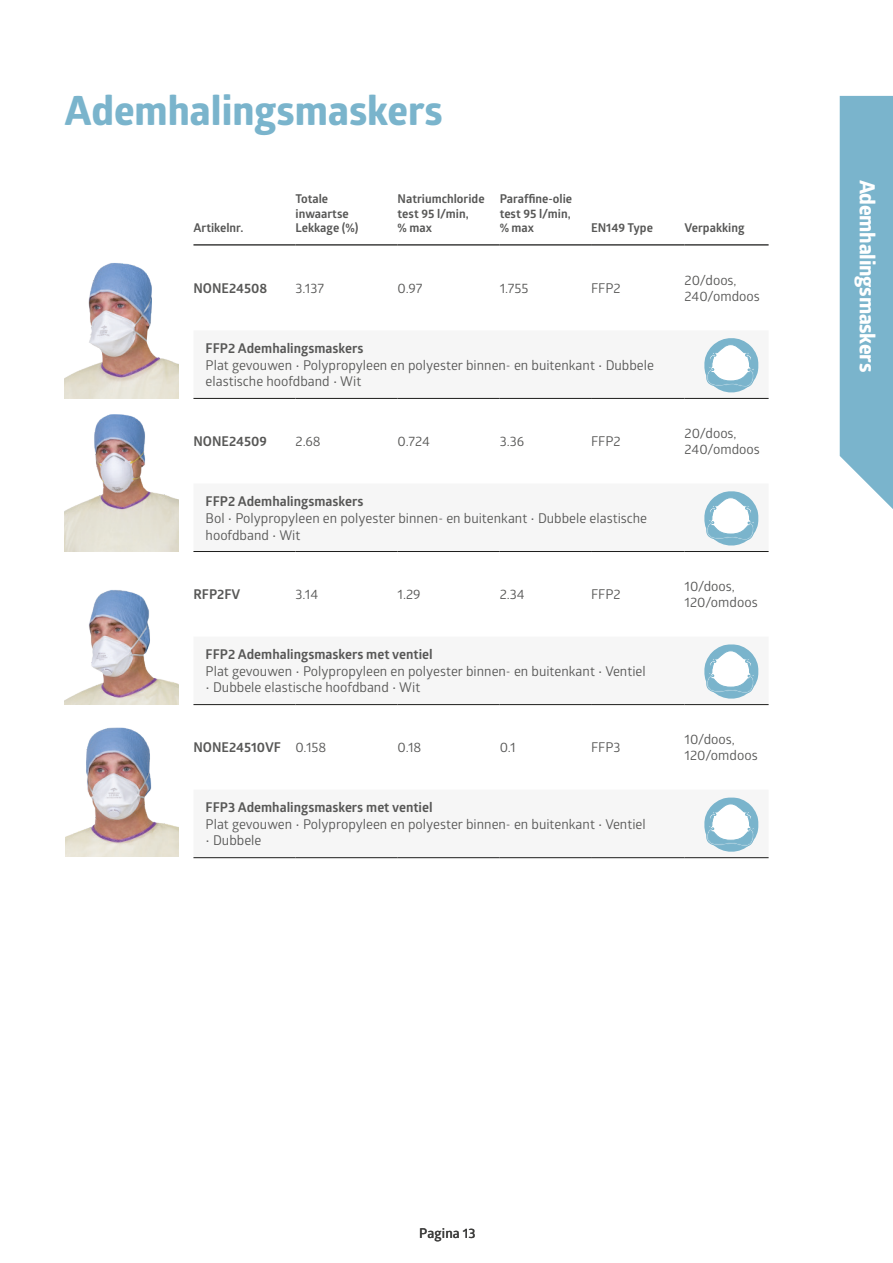
<style>
.page{position:relative;width:893px;height:1263px;background:#fff}
.page>*{position:absolute;margin:0;border:0;box-sizing:border-box;transform-origin:0 0}
.t1{font:700 40.5px "Globerx";color:#7ab4cc}
.t2{font:700 21px "Globerx";letter-spacing:-.01em;color:#fff}
.t3{font:13.5px/16.2px "Glober";color:#575756}
.t4{font:700 13.5px "Glober";color:#575756}
.t5{font:600 13.5px "Glober";letter-spacing:.01em;color:#3d3d3c}
.t6{font:700 12.15px/14.5px "Glober";color:#575756}
.s1{font-weight:400}
</style>
<div class="page">
<hr style="left:193px;top:704px;width:103px;height:1px;background:#1d1d1b">
<hr style="left:296px;top:704px;width:102px;height:1px;background:#1d1d1b">
<hr style="left:398px;top:704px;width:102px;height:1px;background:#1d1d1b">
<hr style="left:500px;top:704px;width:91px;height:1px;background:#1d1d1b">
<hr style="left:591px;top:704px;width:94px;height:1px;background:#1d1d1b">
<hr style="left:685px;top:704px;width:84px;height:1px;background:#1d1d1b">
<hr style="left:193px;top:551px;width:103px;height:1px;background:#1d1d1b">
<hr style="left:296px;top:551px;width:102px;height:1px;background:#1d1d1b">
<hr style="left:398px;top:551px;width:102px;height:1px;background:#1d1d1b">
<hr style="left:500px;top:551px;width:91px;height:1px;background:#1d1d1b">
<hr style="left:591px;top:551px;width:94px;height:1px;background:#1d1d1b">
<hr style="left:685px;top:551px;width:84px;height:1px;background:#1d1d1b">
<hr style="left:193px;top:857px;width:103px;height:1px;background:#1d1d1b">
<hr style="left:296px;top:857px;width:102px;height:1px;background:#1d1d1b">
<hr style="left:398px;top:857px;width:102px;height:1px;background:#1d1d1b">
<hr style="left:500px;top:857px;width:91px;height:1px;background:#1d1d1b">
<hr style="left:591px;top:857px;width:94px;height:1px;background:#1d1d1b">
<hr style="left:685px;top:857px;width:84px;height:1px;background:#1d1d1b">
<hr style="left:193px;top:398px;width:103px;height:1px;background:#1d1d1b">
<hr style="left:296px;top:398px;width:102px;height:1px;background:#1d1d1b">
<hr style="left:398px;top:398px;width:102px;height:1px;background:#1d1d1b">
<hr style="left:500px;top:398px;width:91px;height:1px;background:#1d1d1b">
<hr style="left:591px;top:398px;width:94px;height:1px;background:#1d1d1b">
<hr style="left:685px;top:398px;width:84px;height:1px;background:#1d1d1b">
<hr style="left:193px;top:244px;width:103px;height:2px;background:#1d1d1b">
<hr style="left:296px;top:244px;width:102px;height:2px;background:#1d1d1b">
<hr style="left:398px;top:244px;width:102px;height:2px;background:#1d1d1b">
<hr style="left:500px;top:244px;width:91px;height:2px;background:#1d1d1b">
<hr style="left:591px;top:244px;width:94px;height:2px;background:#1d1d1b">
<hr style="left:685px;top:244px;width:84px;height:2px;background:#1d1d1b">
<svg style="left:704px;top:338px;width:55px;height:55px"></svg>
<img style="left:65px;top:590px;width:114px;height:114px">
<img style="left:65px;top:414px;width:114px;height:137px">
<svg style="left:704px;top:491px;width:55px;height:55px"></svg>
<svg style="left:704px;top:644px;width:55px;height:55px"></svg>
<svg style="left:704px;top:797px;width:55px;height:55px"></svg>
<img style="left:65px;top:263px;width:114px;height:135px">
<div style="left:840px;top:96px;width:53px;height:413px;background:#7ab4cc"></div>
<img style="left:65px;top:727px;width:114px;height:130px">
<h1 class="t1" style="left:64px;top:81px;width:380px">Ademhalingsmaskers</h1>
<p class="t6" style="left:193px;top:220px;width:51px">Artikelnr.</p>
<p class="t6" style="left:296px;top:191px;width:65px">Totale inwaartse<br>Lekkage (%)</p>
<p class="t6" style="left:398px;top:191px;width:89px">Natriumchloride test 95 l/min,<br>% max</p>
<p class="t6" style="left:500px;top:191px;width:74px">Paraffine-olie test 95 l/min, % max</p>
<p class="t6" style="left:591px;top:220px;width:63px">EN149 Type</p>
<p class="t6" style="left:685px;top:220px;width:61px">Verpakking</p>
<p class="t4" style="left:193px;top:279px;width:75px">NONE24508</p>
<p class="t3" style="left:296px;top:279px;width:30px">3.137</p>
<p class="t3" style="left:398px;top:279px;width:26px">0.97</p>
<p class="t3" style="left:500px;top:279px;width:30px">1.755</p>
<p class="t3" style="left:591px;top:279px;width:31px">FFP2</p>
<p class="t3" style="left:685px;top:271px;width:77px">20/doos,<br>240/omdoos</p>
<p class="t4" style="left:206px;top:339px;width:159px">FFP2 Ademhalingsmaskers</p>
<p class="t3" style="left:206px;top:356px;width:450px">Plat gevouwen • Polypropyleen en polyester binnen- en buitenkant • Dubbele elastische hoofdband • Wit</p>
<p class="t4" style="left:193px;top:432px;width:75px">NONE24509</p>
<p class="t3" style="left:296px;top:432px;width:27px">2.68</p>
<p class="t3" style="left:398px;top:432px;width:34px">0.724</p>
<p class="t3" style="left:500px;top:432px;width:26px">3.36</p>
<p class="t3" style="left:591px;top:432px;width:31px">FFP2</p>
<p class="t3" style="left:685px;top:424px;width:77px">20/doos,<br>240/omdoos</p>
<p class="t4" style="left:206px;top:492px;width:159px">FFP2 Ademhalingsmaskers</p>
<p class="t3" style="left:206px;top:509px;width:443px;line-height:17px">Bol • Polypropyleen en polyester binnen- en buitenkant • Dubbele elastische hoofdband • Wit</p>
<p class="t4" style="left:193px;top:585px;width:49px">RFP2FV</p>
<p class="t3" style="left:296px;top:586px;width:24px">3.14</p>
<p class="t3" style="left:398px;top:586px;width:25px">1.29</p>
<p class="t3" style="left:500px;top:586px;width:26px">2.34</p>
<p class="t3" style="left:591px;top:586px;width:31px">FFP2</p>
<p class="t3" style="left:685px;top:577px;width:75px">10/doos,<br>120/omdoos</p>
<p class="t4" style="left:206px;top:645px;width:229px">FFP2 Ademhalingsmaskers met ventiel</p>
<p class="t3" style="left:206px;top:662px;width:442px">Plat gevouwen • Polypropyleen en polyester binnen- en buitenkant • Ventiel</p>
<p class="t3" style="left:206px;top:679px;width:216px">• Dubbele elastische hoofdband • Wit</p>
<p class="t4" style="left:193px;top:738px;width:134px">NONE24510VF <span class="s1">0.158</span></p>
<p class="t3" style="left:398px;top:739px;width:25px">0.18</p>
<p class="t3" style="left:500px;top:739px;width:17px">0.1</p>
<p class="t3" style="left:591px;top:739px;width:31px">FFP3</p>
<p class="t3" style="left:685px;top:731px;width:75px">10/doos,<br>120/omdoos</p>
<p class="t4" style="left:206px;top:798px;width:229px">FFP3 Ademhalingsmaskers met ventiel</p>
<p class="t3" style="left:206px;top:815px;width:442px">Plat gevouwen • Polypropyleen en polyester binnen- en buitenkant • Ventiel</p>
<p class="t3" style="left:206px;top:832px;width:57px">• Dubbele</p>
<h2 class="t2" style="left:883px;top:180px;width:194px;rotate:90deg">Ademhalingsmaskers</h2>
<p class="t5" style="left:419px;top:1224px;width:58px">Pagina 13</p>
</div>
